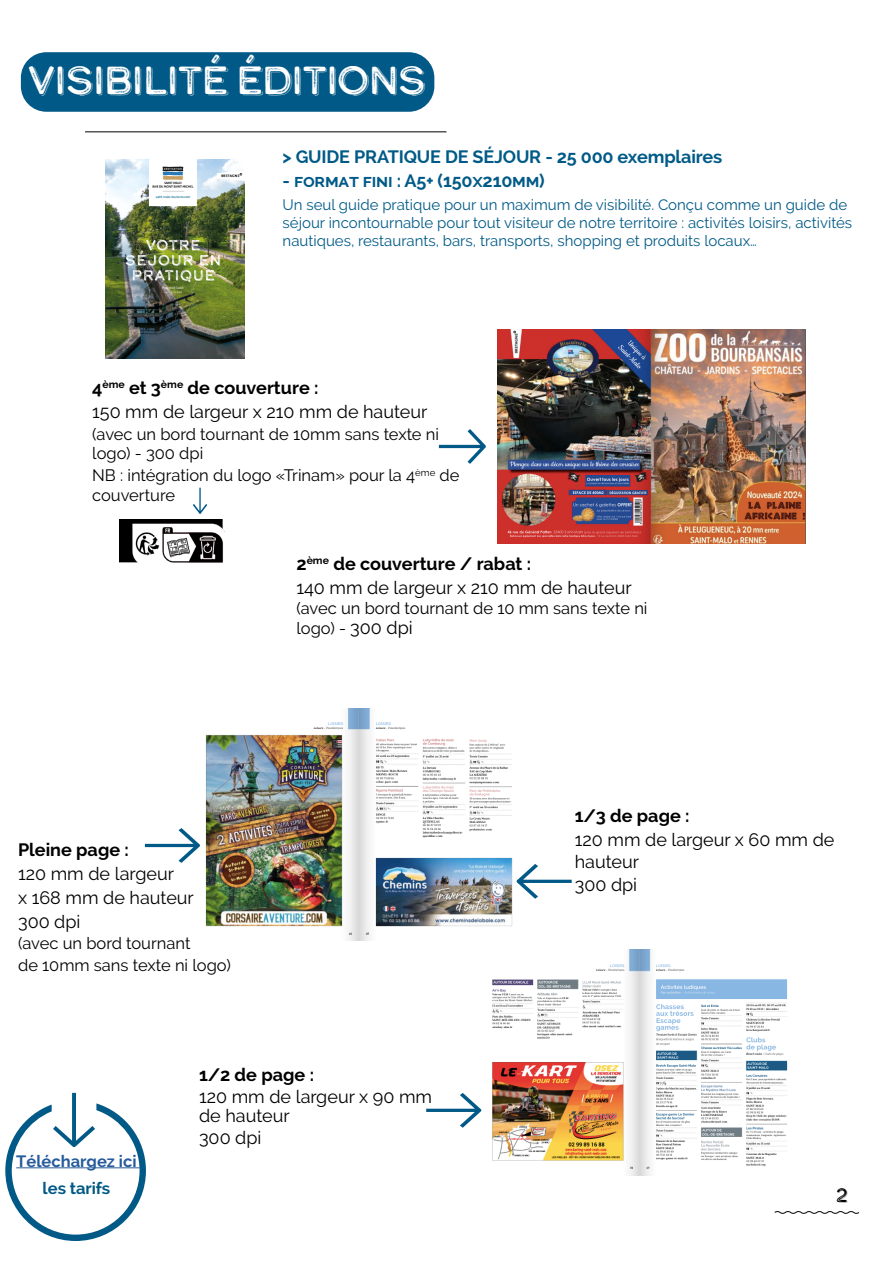
<style>
.page{position:relative;width:893px;height:1263px;background:#fff}
.page>*{position:absolute;margin:0;border:0;box-sizing:border-box;transform-origin:0 0}
.t1{font:39px "Calder Dark Grit Shadow";letter-spacing:-.06em;color:#fff}
.t2{font:19.2px "Calder Dark Grit Shadow";color:#000}
.t3{font:18px/23.7px "Raleway";color:#000}
.t4{font:700 18px "Raleway";letter-spacing:-.01em;color:#005a87}
.t5{font:700 18px "Raleway";color:#000}
.t6{font:16.5px/19.8px "Raleway";color:#000}
.t7{font:700 16.5px "Raleway";color:#275b9b}
.t8{font:700 16.5px "Raleway";letter-spacing:-.01em;color:#005986}
.t9{font:15px/18px "Raleway";color:#005a87}
.s1{font-weight:700}
.s2{font-size:18px}
</style>
<div class="page">
<svg style="left:774px;top:1211px;width:86px;height:3px"></svg>
<img style="left:105px;top:160px;width:139px;height:199px">
<hr style="left:85px;top:132px;width:361px;height:1px;background:#000">
<img style="left:497px;top:329px;width:309px;height:214px">
<img style="left:205px;top:709px;width:308px;height:231px">
<img style="left:481px;top:950px;width:307px;height:225px">
<svg style="left:145px;top:828px;width:55px;height:35px"></svg>
<svg style="left:516px;top:864px;width:56px;height:35px"></svg>
<svg style="left:439px;top:429px;width:47px;height:35px"></svg>
<svg style="left:426px;top:1093px;width:55px;height:35px"></svg>
<svg style="left:5px;top:1093px;width:141px;height:148px"></svg>
<hr style="left:16px;top:1167px;width:124px;height:1px;background:#275b9b">
<div style="left:21px;top:52px;width:413px;height:60px;background:#005986;border-radius:26px"></div>
<img style="left:119px;top:519px;width:106px;height:45px">
<svg style="left:193px;top:488px;width:14px;height:26px"></svg>
<h1 class="t1" style="left:27px;top:54px;width:401px">VISIBILITÉ ÉDITIONS</h1>
<p class="t4" style="left:283px;top:147px;width:441px">&gt; GUIDE PRATIQUE DE SÉJOUR - 25 000 exemplaires</p>
<p class="t4" style="left:283px;top:171px;width:264px">- format fini : A5+ (150x210mm)</p>
<p class="t9" style="left:283px;top:195px;width:571px">Un seul guide pratique pour un maximum de visibilité. Conçu comme un guide de séjour incontournable pour tout visiteur de notre territoire : activités loisirs, activités nautiques, restaurants, bars, transports, shopping et produits locaux…</p>
<p class="t3" style="left:92px;top:376px;width:337px"><span class="s1">4</span><sup>ème</sup> <span class="s1">et 3</span><sup>ème</sup> <span class="s1">de couverture :<br></span>150 mm de largeur x 210 mm de hauteur</p>
<p class="t6" style="left:92px;top:424px;width:348px">(avec un bord tournant de 10mm sans texte ni logo) - 300 dpi</p>
<p class="t6" style="left:92px;top:465px;width:369px">NB : intégration du logo «Trinam» pour la 4<sup>ème</sup> de couverture</p>
<p class="t3" style="left:296px;top:552px;width:337px"><span class="s1">2</span><sup>ème</sup> <span class="s1">de couverture / rabat :<br></span>140 mm de largeur x 210 mm de hauteur</p>
<p class="t6" style="left:296px;top:598px;width:353px">(avec un bord tournant de 10 mm sans texte ni logo) - <span class="s2">300 dpi</span></p>
<p class="t5" style="left:18px;top:840px;width:112px">Pleine page :</p>
<p class="t3" style="left:18px;top:862px;width:177px">120 mm de largeur<br>x 168 mm de hauteur<br>300 dpi</p>
<p class="t6" style="left:18px;top:932px;width:214px;line-height:21.6px">(avec un bord tournant<br>de 10mm sans texte ni logo)</p>
<p class="t5" style="left:575px;top:806px;width:116px">1/3 de page :</p>
<p class="t3" style="left:575px;top:829px;width:261px;line-height:21.6px">120 mm de largeur x 60 mm de hauteur</p>
<p class="t3" style="left:575px;top:873px;width:64px">300 dpi</p>
<p class="t7" style="left:16px;top:1151px;width:122px">Téléchargez ici</p>
<p class="t8" style="left:43px;top:1178px;width:69px">les tarifs</p>
<p class="t5" style="left:199px;top:1064px;width:116px">1/2 de page :</p>
<p class="t3" style="left:199px;top:1086px;width:235px;line-height:19.5px">120 mm de largeur x 90 mm de hauteur</p>
<p class="t3" style="left:199px;top:1125px;width:64px">300 dpi</p>
<p class="t2" style="left:836px;top:1182px;width:14px">2</p>
</div>
